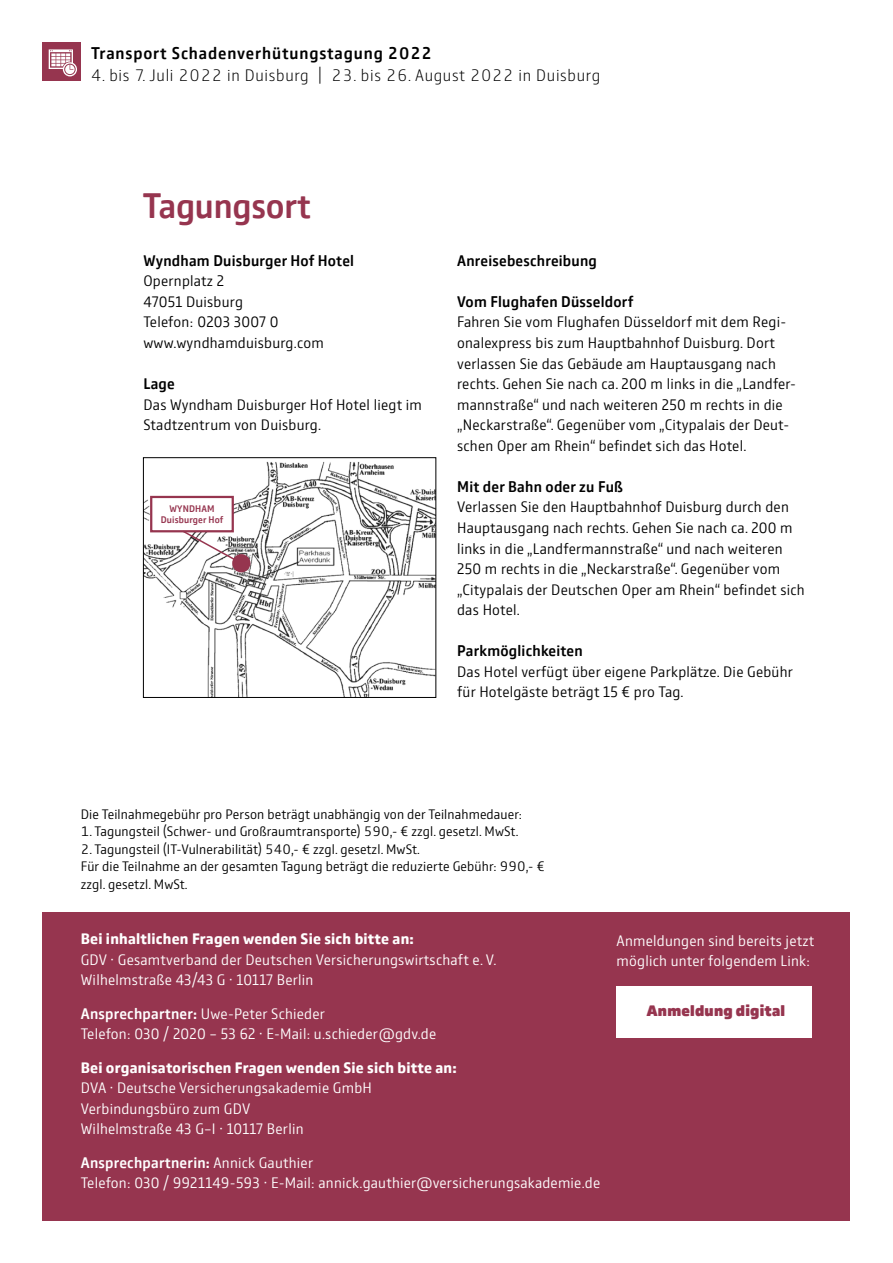
<style>
.page{position:relative;width:893px;height:1263px;background:#fff}
.page>*{position:absolute;margin:0;border:0;box-sizing:border-box;transform-origin:0 0}
.t1{font:500 36px "GD Vtype";letter-spacing:-.005em;color:#96354f}
.t2{font:200 17.25px "GD Vtype";letter-spacing:.04em;color:#000}
.t3{font:500 17.25px "GD Vtype";letter-spacing:.05em;color:#000}
.t4{font:300 15.75px/20.5px "GD Vtype";letter-spacing:.015em;color:#000}
.t5{font:300 15.75px/20.5px "GD Vtype";letter-spacing:.015em;color:#fff}
.t6{font:500 15.75px "GD Vtype";letter-spacing:.015em;color:#000}
.t7{font:700 15.75px "GD Vtype";letter-spacing:.015em;color:#fff}
.t8{font:900 15.75px "GD Vtype";letter-spacing:.015em;color:#96354f}
.t9{font:300 14.25px/17.7px "GD Vtype";letter-spacing:.01em;color:#000}
.t10{font:500 9.75px/10.5px "GD Vtype";letter-spacing:.015em;color:#96354f;text-align:center}
.s1{font-weight:500}
</style>
<div class="page">
<img style="left:145px;top:461px;width:289px;height:235px">
<div style="left:143px;top:457px;width:293px;height:241px;border:1px solid #000"></div>
<div style="left:151px;top:497px;width:82px;height:34px;background:#fff"></div>
<div style="left:150px;top:496px;width:84px;height:36px;border:2px solid #96354f"></div>
<div style="left:232px;top:554px;width:18px;height:18px;background:#96354f;border-radius:50%"></div>
<svg style="left:181px;top:529px;width:55px;height:32px"></svg>
<div style="left:43px;top:43px;width:38px;height:38px;background:#96354f"></div>
<svg style="left:49px;top:49px;width:28px;height:27px"></svg>
<div style="left:43px;top:912px;width:807px;height:308px;background:#96354f"></div>
<div style="left:617px;top:986px;width:195px;height:51px;background:#fff"></div>
<p class="t3" style="left:91px;top:41px;width:342px">Transport Schadenverhütungstagung 2022</p>
<p class="t2" style="left:91px;top:63px;width:511px">4. bis 7. Juli 2022 in Duisburg | 23. bis 26. August 2022 in Duisburg</p>
<h1 class="t1" style="left:143px;top:180px;width:169px">Tagungsort</h1>
<p class="t6" style="left:143px;top:249px;width:212px">Wyndham Duisburger Hof Hotel</p>
<p class="t4" style="left:143px;top:270px;width:182px">Opernplatz 2<br>47051 Duisburg<br>Telefon: 0203 3007 0 www.wyndhamduisburg.com</p>
<p class="t6" style="left:143px;top:373px;width:33px">Lage</p>
<p class="t4" style="left:143px;top:393px;width:280px">Das Wyndham Duisburger Hof Hotel liegt im<br>Stadtzentrum von Duisburg.</p>
<p class="t10" style="left:161px;top:503px;width:64px">WYNDHAM<br>Duisburger Hof</p>
<p class="t6" style="left:457px;top:249px;width:141px">Anreisebeschreibung</p>
<p class="t6" style="left:457px;top:291px;width:178px">Vom Flughafen Düsseldorf</p>
<p class="t4" style="left:457px;top:311px;width:340px">Fahren Sie vom Flughafen Düsseldorf mit dem Regi&shy;onalexpress bis zum Hauptbahnhof Duisburg. Dort verlassen Sie das Gebäude am Hauptausgang nach rechts. Gehen Sie nach ca. 200 m links in die „Landfer&shy;mannstraße“ und nach weiteren 250 m rechts in die „Neckarstraße“. Gegenüber vom „Citypalais der Deut&shy;schen Oper am Rhein“ befindet sich das Hotel.</p>
<p class="t6" style="left:457px;top:476px;width:167px">Mit der Bahn oder zu Fuß</p>
<p class="t4" style="left:457px;top:496px;width:349px">Verlassen Sie den Hauptbahnhof Duisburg durch den Hauptausgang nach rechts. Gehen Sie nach ca. 200 m links in die „Landfermannstraße“ und nach weiteren 250 m rechts in die „Neckarstraße“. Gegenüber vom „Citypalais der Deutschen Oper am Rhein“ befindet sich das Hotel.</p>
<p class="t6" style="left:457px;top:640px;width:127px">Parkmöglichkeiten</p>
<p class="t4" style="left:457px;top:661px;width:337px">Das Hotel verfügt über eigene Parkplätze. Die Gebühr für Hotelgäste beträgt 15 € pro Tag.</p>
<p class="t9" style="left:81px;top:804px;width:443px">Die Teilnahmegebühr pro Person beträgt unabhängig von der Teilnahmedauer:</p>
<p class="t9" style="left:81px;top:822px;width:439px">1. Tagungsteil (Schwer- und Großraumtransporte) 590,- € zzgl. gesetzl. MwSt.</p>
<p class="t9" style="left:81px;top:840px;width:465px">2. Tagungsteil (IT-Vulnerabilität) 540,- € zzgl. gesetzl. MwSt.<br>Für die Teilnahme an der gesamten Tagung beträgt die reduzierte Gebühr: 990,- € zzgl. gesetzl. MwSt.</p>
<p class="t7" style="left:81px;top:928px;width:335px">Bei inhaltlichen Fragen wenden Sie sich bitte an:</p>
<p class="t5" style="left:81px;top:948px;width:417px">GDV · Gesamtverband der Deutschen Versicherungswirtschaft e. V.<br>Wilhelmstraße 43/43 G · 10117 Berlin</p>
<p class="t5" style="left:81px;top:1002px;width:357px"><span class="s1">Ansprechpartner:</span> Uwe-Peter Schieder<br>Telefon: 030 / 2020 - 53 62 · E-Mail: u.schieder@gdv.de</p>
<p class="t7" style="left:81px;top:1056px;width:377px">Bei organisatorischen Fragen wenden Sie sich bitte an:</p>
<p class="t5" style="left:81px;top:1077px;width:293px">DVA · Deutsche Versicherungsakademie GmbH<br>Verbindungsbüro zum GDV<br>Wilhelmstraße 43 G–I · 10117 Berlin</p>
<p class="t5" style="left:81px;top:1151px;width:521px"><span class="s1">Ansprechpartnerin:</span> Annick Gauthier<br>Telefon: 030 / 9921149-593 · E-Mail: annick.gauthier@versicherungsakademie.de</p>
<p class="t5" style="left:617px;top:929px;width:199px">Anmeldungen sind bereits jetzt möglich unter folgendem Link:</p>
<p class="t8" style="left:647px;top:1000px;width:140px">Anmeldung digital</p>
</div>
